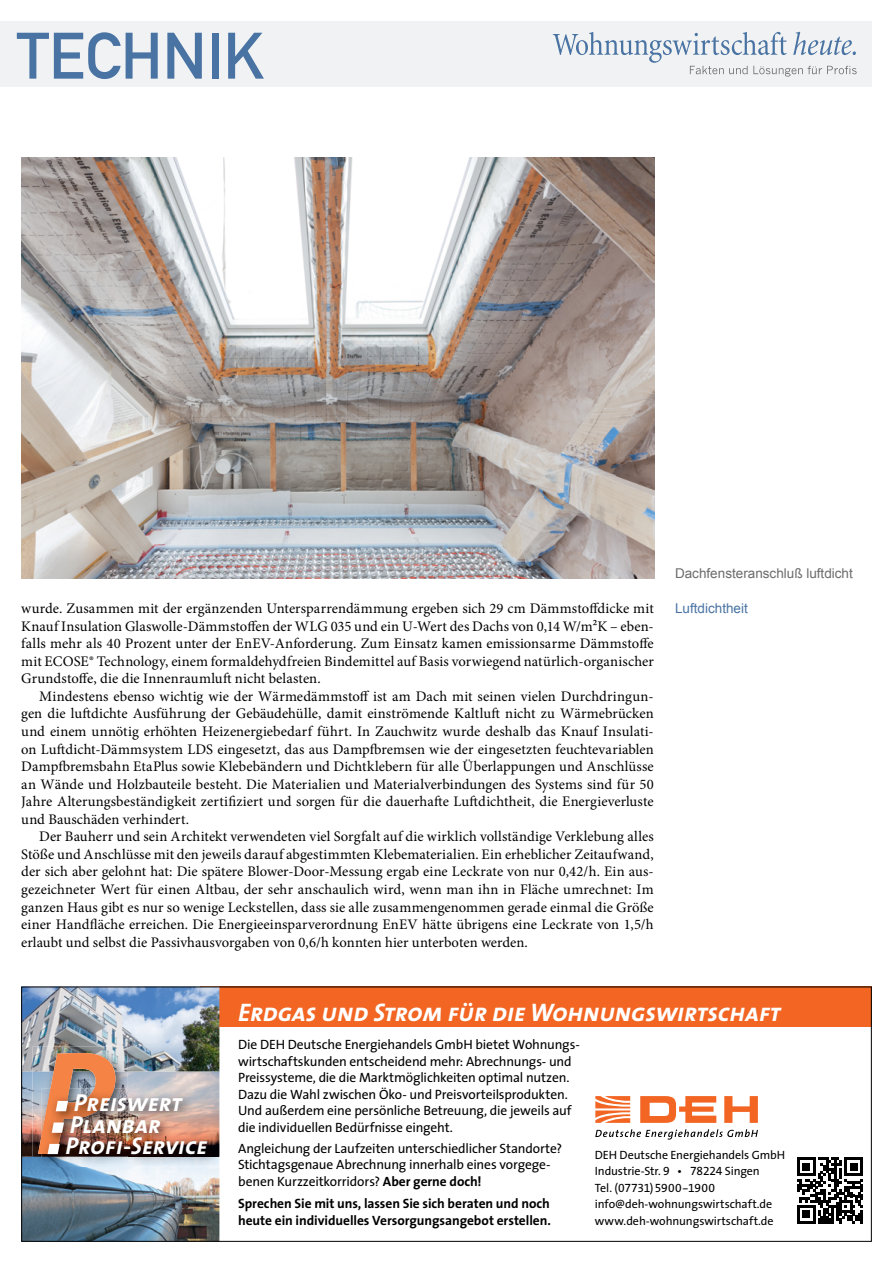
<style>
.page{position:relative;width:893px;height:1263px;background:#fff}
.page>*{position:absolute;margin:0;border:0;box-sizing:border-box;transform-origin:0 0}
.t1{font:64.5px "DIN Mittelschrift";color:#4973a3}
.t2{font:italic 25.5px "The Sans Bold Caps";letter-spacing:-.01em;color:#fff}
.t3{font:italic 24.6px/21.6px "The Sans Bold Caps";letter-spacing:-.005em;color:#fff}
.t4{font:italic 24.45px "The Sans Bold Caps";letter-spacing:-.005em;color:#fff}
.Fliesstext{font:14.7px/17.5px "Minion Pro";letter-spacing:.005em;color:#000;text-align:justify}
.t5{font:13.5px/16.5px "The Sans";letter-spacing:-.01em;color:#000}
.t6{font:700 13.5px/16.5px "The Sans";letter-spacing:-.005em;color:#000}
.Bildunterschrift{font:13.5px "Arial";color:#6c6c6c}
.Info{font:13.5px "Arial";color:#4973a3}
.t7{font:12px/16.5px "The Sans";letter-spacing:-.005em;color:#000}
.s1{font-weight:700}
.s2{font-family:"The Sans Expert"}
</style>
<div class="page">
<div style="left:0;top:21px;width:872px;height:66px;background:#f1f2f3"></div>
<svg style="left:553px;top:32px;width:304px;height:45px"></svg>
<img style="left:21px;top:157px;width:633px;height:421px">
<div style="left:200px;top:986px;width:672px;height:41px;background:#f26522"></div>
<img style="left:23px;top:988px;width:196px;height:252px">
<img style="left:32px;top:1047px;width:96px;height:41px">
<img style="left:128px;top:1157px;width:91px;height:9px">
<img style="left:128px;top:1088px;width:91px;height:69px">
<img style="left:115px;top:1088px;width:13px;height:78px">
<img style="left:32px;top:1053px;width:83px;height:113px">
<svg style="left:640px;top:1096px;width:76px;height:27px"></svg>
<svg style="left:724px;top:1096px;width:34px;height:27px"></svg>
<svg style="left:595px;top:1096px;width:35px;height:27px"></svg>
<svg style="left:595px;top:1129px;width:163px;height:10px"></svg>
<svg style="left:797px;top:1157px;width:66px;height:67px"></svg>
<hr style="left:860px;top:1210px;width:3px;height:14px;background:#000">
<div style="left:21px;top:986px;width:851px;height:256px;border:1px solid #000"></div>
<h1 class="t1" style="left:17px;top:18px;width:249px">TECHNIK</h1>
<p class="Bildunterschrift" style="left:675px;top:564px;width:179px">Dachfensteranschluß luftdicht</p>
<p class="Fliesstext" style="left:21px;top:600px;width:634px">wurde. Zusammen mit der ergänzenden Untersparrendämmung ergeben sich 29 cm Dämmstoffdicke mit</p>
<p class="Info" style="left:675px;top:599px;width:74px">Luftdichtheit</p>
<p class="Fliesstext" style="left:21px;top:617px;width:634px">Knauf Insulation Glaswolle-Dämmstoffen der WLG 035 und ein U-Wert des Dachs von 0,14 W/m²K – eben&shy;falls mehr als 40 Prozent unter der EnEV-Anforderung. Zum Einsatz kamen emissionsarme Dämmstoffe mit ECOSE® Technology, einem formaldehydfreien Bindemittel auf Basis vorwiegend natürlich-organischer Grundstoffe, die die Innenraumluft nicht belasten.</p>
<p class="Fliesstext" style="left:21px;top:687px;width:634px;text-indent:18px">Mindestens ebenso wichtig wie der Wärmedämmstoff ist am Dach mit seinen vielen Durchdringun&shy;gen die luftdichte Ausführung der Gebäudehülle, damit einströmende Kaltluft nicht zu Wärmebrücken und einem unnötig erhöhten Heizenergiebedarf führt. In Zauchwitz wurde deshalb das Knauf Insulati&shy;on Luftdicht-Dämmsystem LDS eingesetzt, das aus Dampfbremsen wie der eingesetzten feuchtevariablen Dampfbremsbahn EtaPlus sowie Klebebändern und Dichtklebern für alle Überlappungen und Anschlüsse an Wände und Holzbauteile besteht. Die Materialien und Materialverbindungen des Systems sind für 50<br>Jahre Alterungsbeständigkeit zertifiziert und sorgen für die dauerhafte Luftdichtheit, die Energieverluste und Bauschäden verhindert.</p>
<p class="Fliesstext" style="left:21px;top:828px;width:634px;text-indent:18px">Der Bauherr und sein Architekt verwendeten viel Sorgfalt auf die wirklich vollständige Verklebung alles Stöße und Anschlüsse mit den jeweils darauf abgestimmten Klebematerialien. Ein erheblicher Zeitaufwand, der sich aber gelohnt hat: Die spätere Blower-Door-Messung ergab eine Leckrate von nur 0,42/h. Ein aus&shy;gezeichneter Wert für einen Altbau, der sehr anschaulich wird, wenn man ihn in Fläche umrechnet: Im ganzen Haus gibt es nur so wenige Leckstellen, dass sie alle zusammengenommen gerade einmal die Größe einer Handfläche erreichen. Die Energieeinsparverordnung EnEV hätte übrigens eine Leckrate von 1,5/h erlaubt und selbst die Passivhausvorgaben von 0,6/h konnten hier unterboten werden.</p>
<p class="t3" style="left:70px;top:1092px;width:114px">Preiswert<br>Planbar</p>
<p class="t4" style="left:66px;top:1130px;width:143px">Prof i-Service</p>
<p class="t2" style="left:238px;top:996px;width:544px">Erdgas und Strom für die Wohnungswirtschaft</p>
<p class="t5" style="left:238px;top:1036px;width:343px">Die DEH Deutsche Energiehandels GmbH bietet Wohnungs&shy;wirtschaftskunden entscheidend mehr: Abrechnungs- und Preissysteme, die die Marktmöglichkeiten optimal nutzen.<br>Dazu die Wahl zwischen Öko- und Preisvorteilsprodukten.<br>Und außerdem eine persönliche Betreuung, die jeweils auf die individuellen Bedürfnisse eingeht.</p>
<p class="t5" style="left:238px;top:1140px;width:326px">Angleichung der Laufzeiten unterschiedlicher Standorte?<br>Stichtagsgenaue Abrechnung innerhalb eines vorgege&shy;benen Kurzzeitkorridors? <span class="s1">Aber gerne doch!</span></p>
<p class="t6" style="left:238px;top:1195px;width:314px">Sprechen Sie mit uns, lassen Sie sich beraten und noch heute ein individuelles Versorgungsangebot erstellen.</p>
<p class="t7" style="left:595px;top:1146px;width:192px">DEH Deutsche Energiehandels GmbH<br>Industrie-Str. <span class="s2">9</span> • <span class="s2">78224</span> Singen<br>Tel. <span class="s2">(07731) 5900-1900 </span>info@deh-wohnungswirtschaft.de www.deh-wohnungswirtschaft.de</p>
</div>
